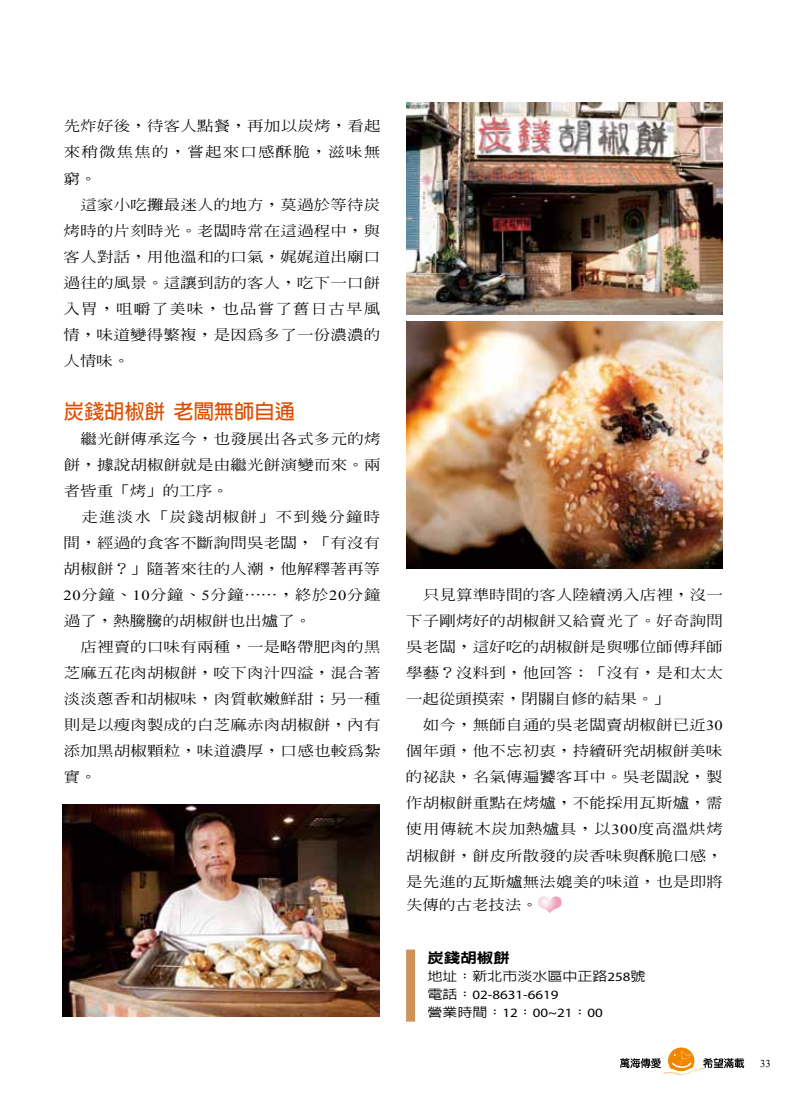
<style>
.page{position:relative;width:808px;height:1106px;background:#fff}
.page>*{position:absolute;margin:0;border:0;box-sizing:border-box;transform-origin:0 0}
.t1{font:700 20.25px "AR Hei B5";color:#dc4f03}
.t2{font:500 14.1px/26.1px "AR Ming B5";letter-spacing:.01em;color:#000;text-align:justify;scale:1.18 1}
.t3{font:800 14.1px "AR Hei B5";color:#000;scale:1.18 1}
.t4{font:12.75px/18px "Myriad Pro";color:#000;scale:1.18 1}
.t5{font:500 12.75px "AR Hei B5";color:#000;scale:1.18 1}
.t6{font:10.5px "Times New Roman";color:#000}
.s1{font-family:"Times New Roman";font-weight:400}
.s2{font-family:"Myriad Pro";font-weight:400}
.s3{font-family:"AR Hei B5";font-weight:500}
</style>
<div class="page">
<img style="left:538px;top:896px;width:24px;height:17px">
<div style="left:406px;top:949px;width:9px;height:72px;background:#cd9359"></div>
<img style="left:406px;top:322px;width:317px;height:246px">
<img style="left:406px;top:103px;width:317px;height:212px">
<img style="left:63px;top:804px;width:316px;height:212px">
<svg style="left:620px;top:1047px;width:124px;height:29px"></svg>
<p class="t2" style="left:64px;top:113px;width:270px">先炸好後，待客人點餐，再加以炭烤，看起來稍微焦焦的，嘗起來口感酥脆，滋味無窮。</p>
<p class="t2" style="left:64px;top:191px;width:270px;text-indent:17px">這家小吃攤最迷人的地方，莫過於等待炭烤時的片刻時光。老闆時常在這過程中，與客人對話，用他溫和的口氣，娓娓道出廟口過往的風景。這讓到訪的客人，吃下一口餅入胃，咀嚼了美味，也品嘗了舊日古早風情，味道變得繁複，是因為多了一份濃濃的人情味。</p>
<h1 class="t1" style="left:64px;top:401px;width:233px">炭錢胡椒餅老闆無師自通</h1>
<p class="t2" style="left:64px;top:425px;width:270px;text-indent:17px">繼光餅傳承迄今，也發展出各式多元的烤餅，據說胡椒餅就是由繼光餅演變而來。兩者皆重「烤」的工序。</p>
<p class="t2" style="left:64px;top:503px;width:270px;text-indent:18px">走進淡水「炭錢胡椒餅」不到幾分鐘時間，經過的食客不斷詢問吳老闆，「有沒有胡椒餅？」隨著來往的人潮，他解釋著再等<span class="s1">20</span>分鐘、<span class="s1">10</span>分鐘、<span class="s1">5</span>分鐘⋯⋯，終於<span class="s1">20</span>分鐘過了，熱騰騰的胡椒餅也出爐了。</p>
<p class="t2" style="left:64px;top:634px;width:270px;text-indent:17px">店裡賣的口味有兩種，一是略帶肥肉的黑芝麻五花肉胡椒餅，咬下肉汁四溢，混合著淡淡蔥香和胡椒味，肉質軟嫩鮮甜；另一種則是以瘦肉製成的白芝麻赤肉胡椒餅，內有添加黑胡椒顆粒，味道濃厚，口感也較為紮實。</p>
<p class="t2" style="left:406px;top:581px;width:270px;text-indent:17px">只見算準時間的客人陸續湧入店裡，沒一下子剛烤好的胡椒餅又給賣光了。好奇詢問吳老闆，這好吃的胡椒餅是與哪位師傅拜師學藝？沒料到，他回答：「沒有，是和太太一起從頭摸索，閉關自修的結果。」</p>
<p class="t2" style="left:406px;top:712px;width:270px;text-indent:17px">如今，無師自通的吳老闆賣胡椒餅已近<span class="s1">30</span>個年頭，他不忘初衷，持續研究胡椒餅美味的祕訣，名氣傳遍饕客耳中。吳老闆說，製作胡椒餅重點在烤爐，不能採用瓦斯爐，需使用傳統木炭加熱爐具，以<span class="s1">300</span>度高溫烘烤胡椒餅，餅皮所散發的炭香味與酥脆口感，是先進的瓦斯爐無法媲美的味道，也是即將</p>
<p class="t2" style="left:406px;top:892px;width:113px">失傳的古老技法。</p>
<p class="t3" style="left:427px;top:950px;width:71px">炭錢胡椒餅</p>
<p class="t5" style="left:427px;top:970px;width:186px">地址：新北市淡水區中正路<span class="s2">258</span>號</p>
<p class="t4" style="left:427px;top:985px;width:150px"><span class="s3">電話：</span>02-8631-6619<br><span class="s3">營業時間：</span>12<span class="s3">：</span>00~21<span class="s3">：</span>00</p>
<p class="t6" style="left:760px;top:1056px;width:12px">33</p>
</div>
